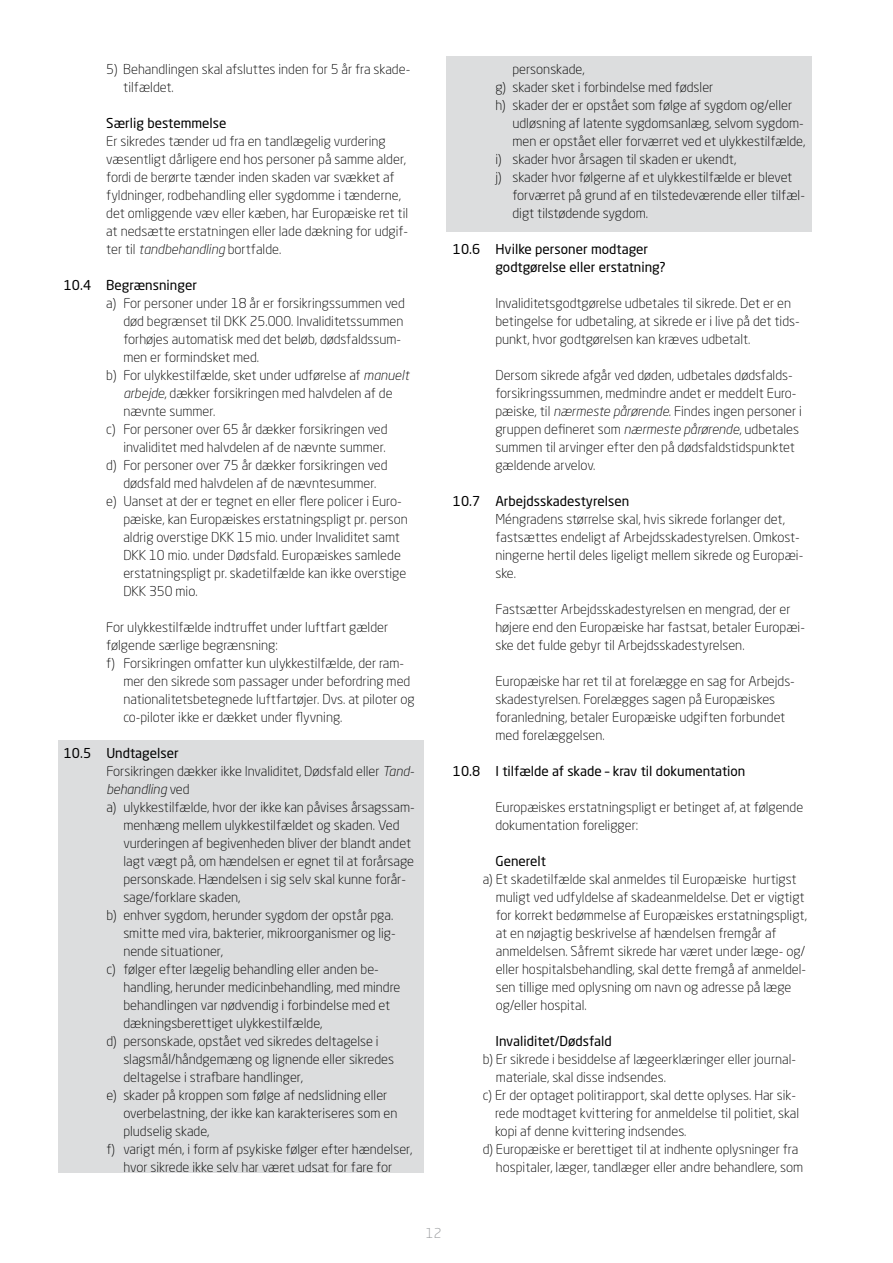
<style>
.page{position:relative;width:893px;height:1263px;background:#fff}
.page>*{position:absolute;margin:0;border:0;box-sizing:border-box;transform-origin:0 0}
.t1{font:300 13.5px/18px "Neo Sans W1 G";color:#000}
.t2{font:13.5px/18px "Neo Sans W1 G";color:#000}
.t3{font:italic 300 13.5px "Neo Sans Pro";color:#000}
.t4{font:300 13.5px "Neo Sans W1 G";color:#939598}
.s1{font-family:"Neo Sans Pro";font-style:italic}
.s2{font-weight:400}
.s3{font-family:"Neo Sans W1 G";font-style:normal}
</style>
<div class="page">
<div style="left:58px;top:740px;width:366px;height:432px;background:#dcddde"></div>
<div style="left:446px;top:56px;width:366px;height:176px;background:#dcddde"></div>
<p class="t1" style="left:123px;top:60px;width:288px;text-indent:-17px">5) Behandlingen skal afsluttes inden for 5 år fra skade&shy;tilfældet.</p>
<p class="t2" style="left:106px;top:114px;width:122px">Særlig bestemmelse</p>
<p class="t1" style="left:106px;top:132px;width:303px">Er sikredes tænder ud fra en tandlægelig vurdering væsentligt dårligere end hos personer på samme alder, fordi de berørte tænder inden skaden var svækket af fyldninger, rodbehandling eller sygdomme i tænderne, det omliggende væv eller kæben, har Europæiske ret til at nedsætte erstatningen eller lade dækning for udgif&shy;ter til <span class="s1">tandbehandling</span> bortfalde.</p>
<p class="t2" style="left:64px;top:276px;width:135px">10.4 Begrænsninger</p>
<p class="t1" style="left:106px;top:294px;width:300px">a) For personer under 18 år er forsikringssummen ved</p>
<p class="t1" style="left:123px;top:312px;width:282px">død begrænset til DKK 25.000. Invaliditetssummen</p>
<p class="t1" style="left:123px;top:330px;width:279px">forhøjes automatisk med det beløb, dødsfaldssum-</p>
<p class="t1" style="left:123px;top:348px;width:137px">men er formindsket med.</p>
<p class="t1" style="left:106px;top:366px;width:305px">b) For ulykkestilfælde, sket under udførelse af <span class="s1">manuelt</span></p>
<p class="t1" style="left:123px;top:384px;width:271px"><span class="s1">arbejde</span>, dækker forsikringen med halvdelen af de</p>
<p class="t1" style="left:123px;top:402px;width:94px">nævnte summer.</p>
<p class="t1" style="left:106px;top:420px;width:283px">c) For personer over 65 år dækker forsikringen ved</p>
<p class="t1" style="left:123px;top:438px;width:264px">invaliditet med halvdelen af de nævnte summer.</p>
<p class="t1" style="left:106px;top:456px;width:283px">d) For personer over 75 år dækker forsikringen ved</p>
<p class="t1" style="left:123px;top:474px;width:255px">dødsfald med halvdelen af de nævntesummer.</p>
<p class="t1" style="left:106px;top:492px;width:297px">e) Uanset at der er tegnet en eller flere policer i Euro-</p>
<p class="t1" style="left:123px;top:510px;width:286px">pæiske, kan Europæiskes erstatningspligt pr. person</p>
<p class="t1" style="left:123px;top:528px;width:278px">aldrig overstige DKK 15 mio. under Invaliditet samt</p>
<p class="t1" style="left:123px;top:546px;width:279px">DKK 10 mio. under Dødsfald. Europæiskes samlede</p>
<p class="t1" style="left:123px;top:564px;width:285px">erstatningspligt pr. skadetilfælde kan ikke overstige</p>
<p class="t1" style="left:123px;top:582px;width:76px">DKK 350 mio.</p>
<p class="t1" style="left:106px;top:618px;width:283px">For ulykkestilfælde indtruffet under luftfart gælder</p>
<p class="t1" style="left:106px;top:636px;width:173px">følgende særlige begrænsning:</p>
<p class="t1" style="left:106px;top:654px;width:299px">f) Forsikringen omfatter kun ulykkestilfælde, der ram-</p>
<p class="t1" style="left:123px;top:672px;width:289px">mer den sikrede som passager under befordring med</p>
<p class="t1" style="left:123px;top:690px;width:293px">nationalitetsbetegnede luftfartøjer. Dvs. at piloter og</p>
<p class="t1" style="left:123px;top:708px;width:221px">co-piloter ikke er dækket under flyvning.</p>
<p class="t1" style="left:106px;top:744px;width:309px;text-indent:-43px"><span class="s2">10.5 Undtagelser<br></span>Forsikringen dækker ikke Invaliditet, Dødsfald eller <span class="s1">Tand-</span></p>
<p class="t3" style="left:106px;top:781px;width:85px">behandling <span class="s3">ved</span></p>
<p class="t1" style="left:106px;top:798px;width:310px">a) ulykkestilfælde, hvor der ikke kan påvises årsagssam-</p>
<p class="t1" style="left:123px;top:816px;width:278px">menhæng mellem ulykkestilfældet og skaden. Ved</p>
<p class="t1" style="left:123px;top:834px;width:289px">vurderingen af begivenheden bliver der blandt andet</p>
<p class="t1" style="left:123px;top:852px;width:292px">lagt vægt på, om hændelsen er egnet til at forårsage</p>
<p class="t1" style="left:123px;top:870px;width:284px">personskade. Hændelsen i sig selv skal kunne forår-</p>
<p class="t1" style="left:123px;top:888px;width:119px">sage/forklare skaden,</p>
<p class="t1" style="left:106px;top:906px;width:288px">b) enhver sygdom, herunder sygdom der opstår pga.</p>
<p class="t1" style="left:123px;top:924px;width:274px">smitte med vira, bakterier, mikroorganismer og lig-</p>
<p class="t1" style="left:123px;top:942px;width:101px">nende situationer,</p>
<p class="t1" style="left:106px;top:960px;width:274px">c) følger efter lægelig behandling eller anden be-</p>
<p class="t1" style="left:123px;top:978px;width:278px">handling, herunder medicinbehandling, med mindre</p>
<p class="t1" style="left:123px;top:996px;width:269px">behandlingen var nødvendig i forbindelse med et</p>
<p class="t1" style="left:123px;top:1014px;width:201px">dækningsberettiget ulykkestilfælde,</p>
<p class="t1" style="left:106px;top:1032px;width:274px">d) personskade, opstået ved sikredes deltagelse i</p>
<p class="t1" style="left:123px;top:1050px;width:272px">slagsmål/håndgemæng og lignende eller sikredes</p>
<p class="t1" style="left:123px;top:1068px;width:181px">deltagelse i strafbare handlinger,</p>
<p class="t1" style="left:106px;top:1086px;width:283px">e) skader på kroppen som følge af nedslidning eller</p>
<p class="t1" style="left:123px;top:1104px;width:276px">overbelastning, der ikke kan karakteriseres som en</p>
<p class="t1" style="left:123px;top:1122px;width:88px">pludselig skade,</p>
<p class="t1" style="left:106px;top:1140px;width:307px">f) varigt mén, i form af psykiske følger efter hændelser,</p>
<p class="t1" style="left:123px;top:1158px;width:270px">hvor sikrede ikke selv har været udsat for fare for</p>
<p class="t1" style="left:512px;top:60px;width:74px">personskade,</p>
<p class="t1" style="left:495px;top:78px;width:219px">g) skader sket i forbindelse med fødsler</p>
<p class="t1" style="left:495px;top:96px;width:298px">h) skader der er opstået som følge af sygdom og/eller</p>
<p class="t1" style="left:512px;top:114px;width:293px">udløsning af latente sygdomsanlæg, selvom sygdom-</p>
<p class="t1" style="left:512px;top:132px;width:294px">men er opstået eller forværret ved et ulykkestilfælde,</p>
<p class="t1" style="left:495px;top:150px;width:242px">i) skader hvor årsagen til skaden er ukendt,</p>
<p class="t1" style="left:495px;top:168px;width:298px">j) skader hvor følgerne af et ulykkestilfælde er blevet</p>
<p class="t1" style="left:512px;top:186px;width:294px">forværret på grund af en tilstedeværende eller tilfæl-</p>
<p class="t1" style="left:512px;top:204px;width:137px">digt tilstødende sygdom.</p>
<p class="t2" style="left:495px;top:240px;width:172px;text-indent:-43px">10.6 Hvilke personer modtager godtgørelse eller erstatning?</p>
<p class="t1" style="left:495px;top:294px;width:306px">Invaliditetsgodtgørelse udbetales til sikrede. Det er en betingelse for udbetaling, at sikrede er i live på det tids&shy;punkt, hvor godtgørelsen kan kræves udbetalt.</p>
<p class="t1" style="left:495px;top:366px;width:308px">Dersom sikrede afgår ved døden, udbetales dødsfalds&shy;forsikringssummen, medmindre andet er meddelt Euro&shy;pæiske, til <span class="s1">nærmeste pårørende</span>. Findes ingen personer i gruppen defineret som <span class="s1">nærmeste pårørende</span>, udbetales summen til arvinger efter den på dødsfaldstidspunktet gældende arvelov.</p>
<p class="t2" style="left:453px;top:492px;width:178px">10.7 Arbejdsskadestyrelsen</p>
<p class="t1" style="left:495px;top:510px;width:309px">Méngradens størrelse skal, hvis sikrede forlanger det, fastsættes endeligt af Arbejdsskadestyrelsen. Omkost&shy;ningerne hertil deles ligeligt mellem sikrede og Europæi&shy;ske.</p>
<p class="t1" style="left:495px;top:600px;width:311px">Fastsætter Arbejdsskadestyrelsen en mengrad, der er højere end den Europæiske har fastsat, betaler Europæi&shy;ske det fulde gebyr til Arbejdsskadestyrelsen.</p>
<p class="t1" style="left:495px;top:672px;width:301px">Europæiske har ret til at forelægge en sag for Arbejds&shy;skadestyrelsen. Forelægges sagen på Europæiskes foranledning, betaler Europæiske udgiften forbundet med forelæggelsen.</p>
<p class="t2" style="left:453px;top:762px;width:294px">10.8 I tilfælde af skade – krav til dokumentation</p>
<p class="t1" style="left:495px;top:798px;width:309px">Europæiskes erstatningspligt er betinget af, at følgende dokumentation foreligger:</p>
<p class="t2" style="left:495px;top:852px;width:52px">Generelt</p>
<p class="t1" style="left:496px;top:870px;width:313px;text-indent:-13px">a) Et skadetilfælde skal anmeldes til Europæiske hurtigst muligt ved udfyldelse af skadeanmeldelse. Det er vigtigt for korrekt bedømmelse af Europæiskes erstatningspligt, at en nøjagtig beskrivelse af hændelsen fremgår af anmeldelsen. Såfremt sikrede har været under læge- og/ eller hospitalsbehandling, skal dette fremgå af anmeldel&shy;sen tillige med oplysning om navn og adresse på læge og/eller hospital.</p>
<p class="t2" style="left:495px;top:1032px;width:118px">Invaliditet/Dødsfald</p>
<p class="t1" style="left:483px;top:1050px;width:315px">b) Er sikrede i besiddelse af lægeerklæringer eller journal-</p>
<p class="t1" style="left:496px;top:1068px;width:172px">materiale, skal disse indsendes.</p>
<p class="t1" style="left:483px;top:1086px;width:315px">c) Er der optaget politirapport, skal dette oplyses. Har sik-</p>
<p class="t1" style="left:495px;top:1104px;width:306px">rede modtaget kvittering for anmeldelse til politiet, skal</p>
<p class="t1" style="left:495px;top:1122px;width:193px">kopi af denne kvittering indsendes.</p>
<p class="t1" style="left:483px;top:1140px;width:317px">d) Europæiske er berettiget til at indhente oplysninger fra</p>
<p class="t1" style="left:496px;top:1158px;width:309px">hospitaler, læger, tandlæger eller andre behandlere, som</p>
<p class="t4" style="left:426px;top:1224px;width:17px">12</p>
</div>
